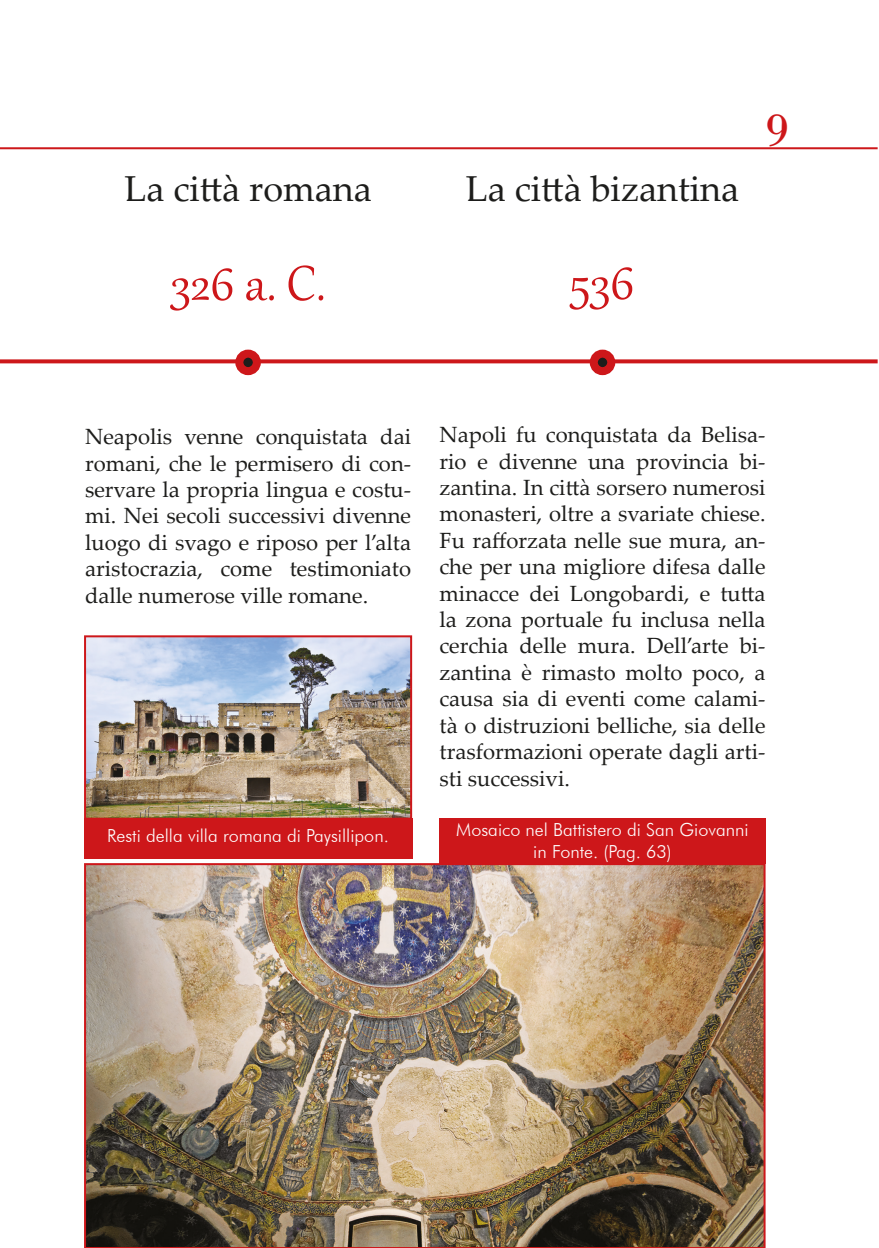
<style>
.page{position:relative;width:879px;height:1248px;background:#fff}
.page>*{position:absolute;margin:0;border:0;box-sizing:border-box;transform-origin:0 0}
.t1{font:60px "Gabriola";color:#cd171a}
.t2{font:48px "Bodoni";color:#cd171a}
.t3{font:36px "Palatino Linotype";color:#1d1d1b}
.t4{font:22px/26.4px "Palatino Linotype";color:#1d1d1b;text-align:justify}
.t5{font:300 18px/21.6px "Futura BT";color:#fff;text-align:center}
</style>
<div class="page">
<hr style="left:0;top:147px;width:877px;height:2px;background:#cd171a">
<img style="left:87px;top:638px;width:322px;height:178px">
<div style="left:84px;top:635px;width:328px;height:184px;border:2px solid #cd171a"></div>
<div style="left:84px;top:818px;width:328px;height:40px;background:#cd171a"></div>
<svg style="left:0;top:359px;width:877px;height:4px;background:#d12d2f"></svg>
<div style="left:239px;top:353px;width:18px;height:18px;background:#1d1d1b;border-radius:50%"></div>
<div style="left:235px;top:349px;width:26px;height:26px;border:8px solid #cd171a;border-radius:50%"></div>
<div style="left:594px;top:353px;width:17px;height:18px;background:#1d1d1b;border-radius:50%"></div>
<div style="left:590px;top:349px;width:25px;height:26px;border:8px solid #cd171a;border-radius:50%"></div>
<img style="left:87px;top:866px;width:675px;height:378px">
<div style="left:84px;top:863px;width:681px;height:384px;border:2px solid #cd171a"></div>
<div style="left:439px;top:818px;width:326px;height:46px;background:#cd171a"></div>
<h3 class="t3" style="left:124px;top:163px;width:249px">La città romana</h3>
<h3 class="t3" style="left:466px;top:163px;width:275px">La città bizantina</h3>
<h1 class="t1" style="left:171px;top:244px;width:156px">326 a. C.</h1>
<h1 class="t1" style="left:570px;top:243px;width:66px">536</h1>
<h2 class="t2" style="left:765px;top:101px;width:25px">9</h2>
<p class="t4" style="left:85px;top:422px;width:327px">Neapolis venne conquistata dai romani, che le permisero di con&shy;servare la propria lingua e costu&shy;mi. Nei secoli successivi divenne luogo di svago e riposo per l’alta aristocrazia, come testimoniato dalle numerose ville romane.</p>
<p class="t4" style="left:439px;top:420px;width:328px">Napoli fu conquistata da Belisa&shy;rio e divenne una provincia bi&shy;zantina. In città sorsero numerosi monasteri, oltre a svariate chiese.<br>Fu rafforzata nelle sue mura, an&shy;che per una migliore difesa dalle minacce dei Longobardi, e tutta la zona portuale fu inclusa nella cerchia delle mura. Dell’arte bi&shy;zantina è rimasto molto poco, a causa sia di eventi come calami&shy;tà o distruzioni belliche, sia delle trasformazioni operate dagli arti&shy;sti successivi.</p>
<p class="t5" style="left:456px;top:818px;width:294px">Mosaico nel Battistero di San Giovanni in Fonte. (Pag. 63)</p>
<p class="t5" style="left:107px;top:824px;width:283px">Resti della villa romana di Paysillipon.</p>
</div>
